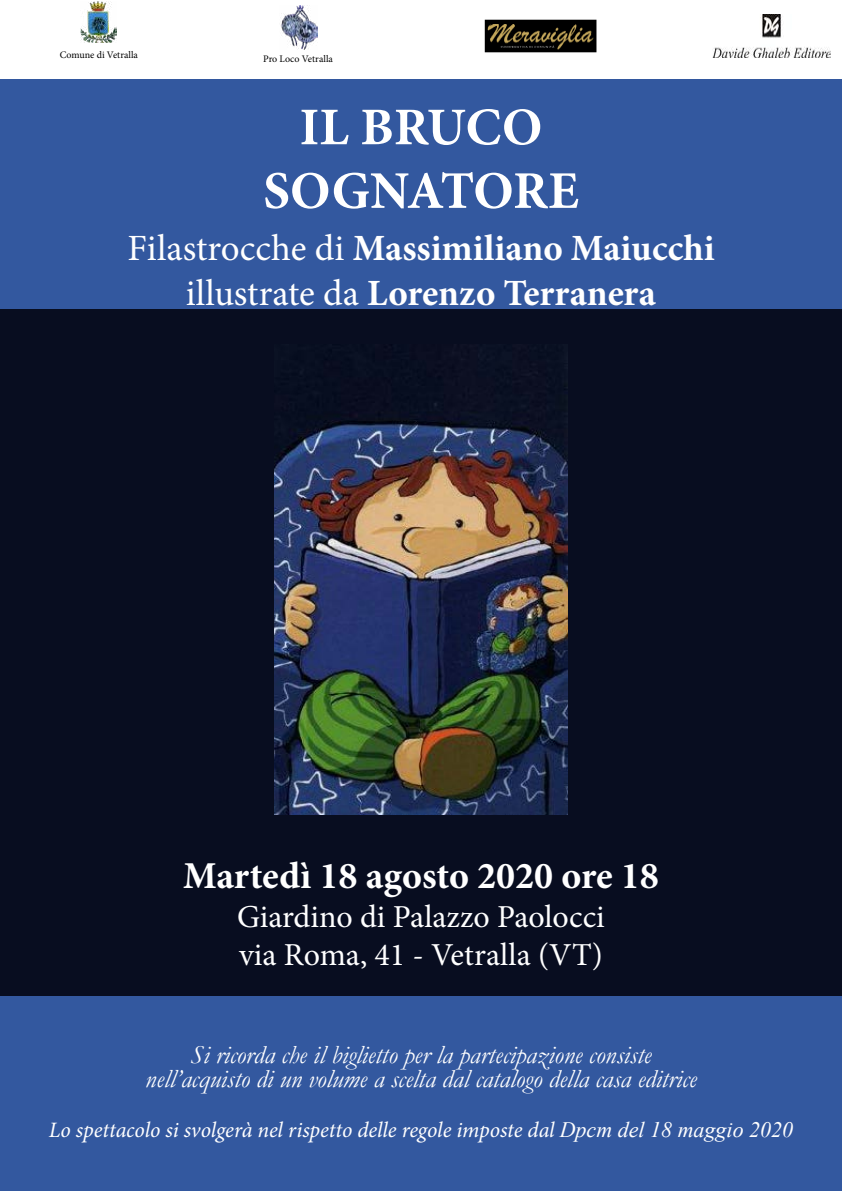
<style>
.page{position:relative;width:842px;height:1191px;background:#fff}
.page>*{position:absolute;margin:0;border:0;box-sizing:border-box;transform-origin:0 0}
.t1{font:700 53px/63.6px "Minion Pro";color:#fff;text-align:center}
.t2{font:700 38px "Minion Pro";color:#fff}
.t3{font:700 37px/44.4px "Minion Pro";color:#fff;text-align:center}
.t4{font:32px/38.4px "Minion Pro";color:#fff}
.t5{font:italic 26px/24px "Garamond";color:#fff;text-align:center}
.t6{font:italic 22px "Minion Pro";letter-spacing:-.005em;color:#fff}
.t7{font:10px "Minion Pro";color:#000}
.s1{font-weight:400}
.s2{font-family:"Times New Roman"}
</style>
<div class="page">
<div style="left:0;top:995px;width:842px;height:196px;background:#33589f"></div>
<div style="left:0;top:78px;width:842px;height:236px;background:#33589f"></div>
<div style="left:0;top:309px;width:842px;height:686px;background:#080d20"></div>
<div style="left:0;top:0;width:842px;height:79px;background:#fff"></div>
<img style="left:275px;top:352px;width:292px;height:462px">
<img style="left:713px;top:15px;width:118px;height:42px">
<img style="left:281px;top:6px;width:37px;height:44px">
<div style="left:485px;top:20px;width:111px;height:32px;background:#000"></div>
<img style="left:487px;top:25px;width:107px;height:25px">
<img style="left:81px;top:1px;width:36px;height:41px">
<p class="t7" style="left:60px;top:48px;width:80px">Comune di Vetralla</p>
<p class="t7" style="left:263px;top:53px;width:71px">Pro Loco Vetralla</p>
<h1 class="t1" style="left:263px;top:95px;width:317px">IL BRUCO<br>SOGNATORE</h1>
<h3 class="t3" style="left:127px;top:226px;width:589px"><span class="s1">Filastrocche di</span> Massimiliano Maiucchi <span class="s1">illustrate da</span> Lorenzo Terranera</h3>
<h2 class="t2" style="left:183px;top:849px;width:477px">Martedì 18 agosto 2020 ore 18</h2>
<p class="t4" style="left:237px;top:897px;width:369px">Giardino di Palazzo Paolocci via Roma, 41 - Vetralla (VT)</p>
<p class="t5" style="left:145px;top:1041px;width:553px">Si ricorda che il biglietto per la partecipazione consiste nell’acquisto di un volume a scelta dal catalogo della casa editrice</p>
<p class="t6" style="left:49px;top:1115px;width:746px">Lo spettacolo si svolgerà nel rispetto delle regole imposte dal <span class="s2">Dpcm del 18 maggio 2020</span></p>
</div>
